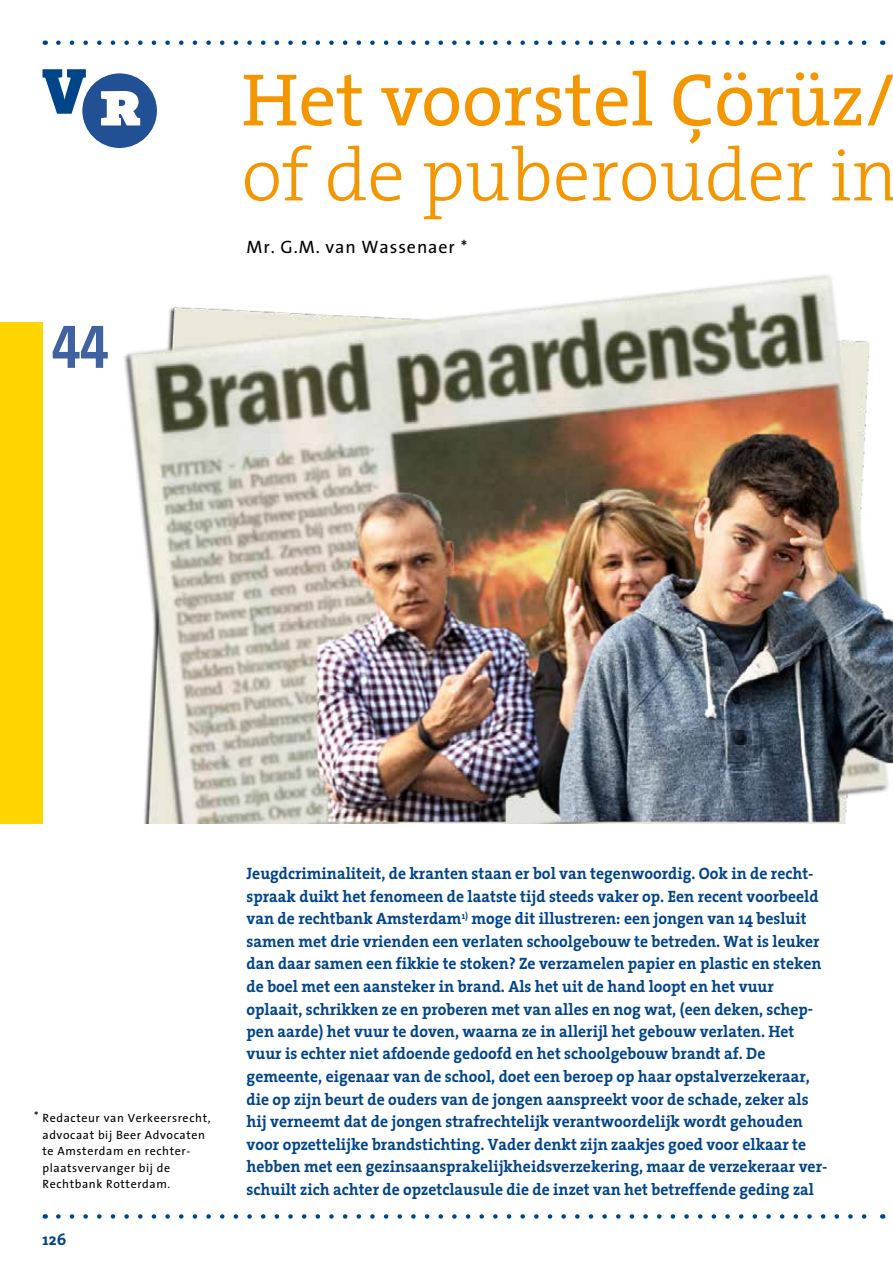
<style>
.page{position:relative;width:893px;height:1263px;background:#fff}
.page>*{position:absolute;margin:0;border:0;box-sizing:border-box;transform-origin:0 0}
.t1{font:75px "The Serif";color:#f49600}
.t2{font:300 75px "The Serif";color:#f49600}
.t3{font:700 62.1px "The Sans Cd OF7";color:#4162a1}
.t4{font:18px "The Sans";letter-spacing:.05em;color:#000}
.t5{font:700 16.5px/22.5px "The Serif";color:#00448a;scale:.95 1}
.t6{font:700 16.5px "The Serif";color:#00448a}
.t7{font:12px/16.5px "The Sans";letter-spacing:.05em;color:#000}
</style>
<div class="page">
<svg style="left:58px;top:40px;width:809px;height:5px"></svg>
<svg style="left:58px;top:1214px;width:809px;height:5px"></svg>
<div style="left:0;top:322px;width:43px;height:502px;background:#ffd500"></div>
<div style="left:82px;top:73px;width:75px;height:75px;background:#225094;border-radius:50%"></div>
<svg style="left:101px;top:91px;width:39px;height:34px"></svg>
<svg style="left:43px;top:69px;width:43px;height:45px"></svg>
<img style="left:124px;top:275px;width:769px;height:549px">
<h2 class="t3" style="left:52px;top:315px;width:58px">44</h2>
<h1 class="t1" style="left:242px;top:38px;width:656px">Het voorstel Çörüz/</h1>
<h1 class="t2" style="left:242px;top:113px;width:658px">of de puberouder in</h1>
<p class="t4" style="left:247px;top:232px;width:222px">Mr. G.M. van Wassenaer *</p>
<p class="t7" style="left:34px;top:1107px;width:6px">*</p>
<p class="t7" style="left:43px;top:1109px;width:169px">Redacteur van Verkeersrecht, advocaat bij Beer Advocaten te Amsterdam en rechter&shy;plaatsvervanger bij de<br>Rechtbank Rotterdam.</p>
<p class="t6" style="left:43px;top:1226px;width:25px">126</p>
<p class="t5" style="left:247px;top:862px;width:613px">Jeugdcriminaliteit, de kranten staan er bol van tegenwoordig. Ook in de recht&shy;spraak duikt het fenomeen de laatste tijd steeds vaker op. Een recent voorbeeld van de rechtbank Amsterdam<sup>1)</sup> moge dit illustreren: een jongen van 14 besluit samen met drie vrienden een verlaten schoolgebouw te betreden. Wat is leuker dan daar samen een fikkie te stoken? Ze verzamelen papier en plastic en steken de boel met een aansteker in brand. Als het uit de hand loopt en het vuur oplaait, schrikken ze en proberen met van alles en nog wat, (een deken, schep&shy;pen aarde) het vuur te doven, waarna ze in allerijl het gebouw verlaten. Het vuur is echter niet afdoende gedoofd en het schoolgebouw brandt af. De gemeente, eigenaar van de school, doet een beroep op haar opstalverzekeraar, die op zijn beurt de ouders van de jongen aanspreekt voor de schade, zeker als hij verneemt dat de jongen strafrechtelijk verantwoordelijk wordt gehouden voor opzettelijke brandstichting. Vader denkt zijn zaakjes goed voor elkaar te hebben met een gezinsaansprakelijkheidsverzekering, maar de verzekeraar ver&shy;schuilt zich achter de opzetclausule die de inzet van het betreffende geding zal</p>
</div>
